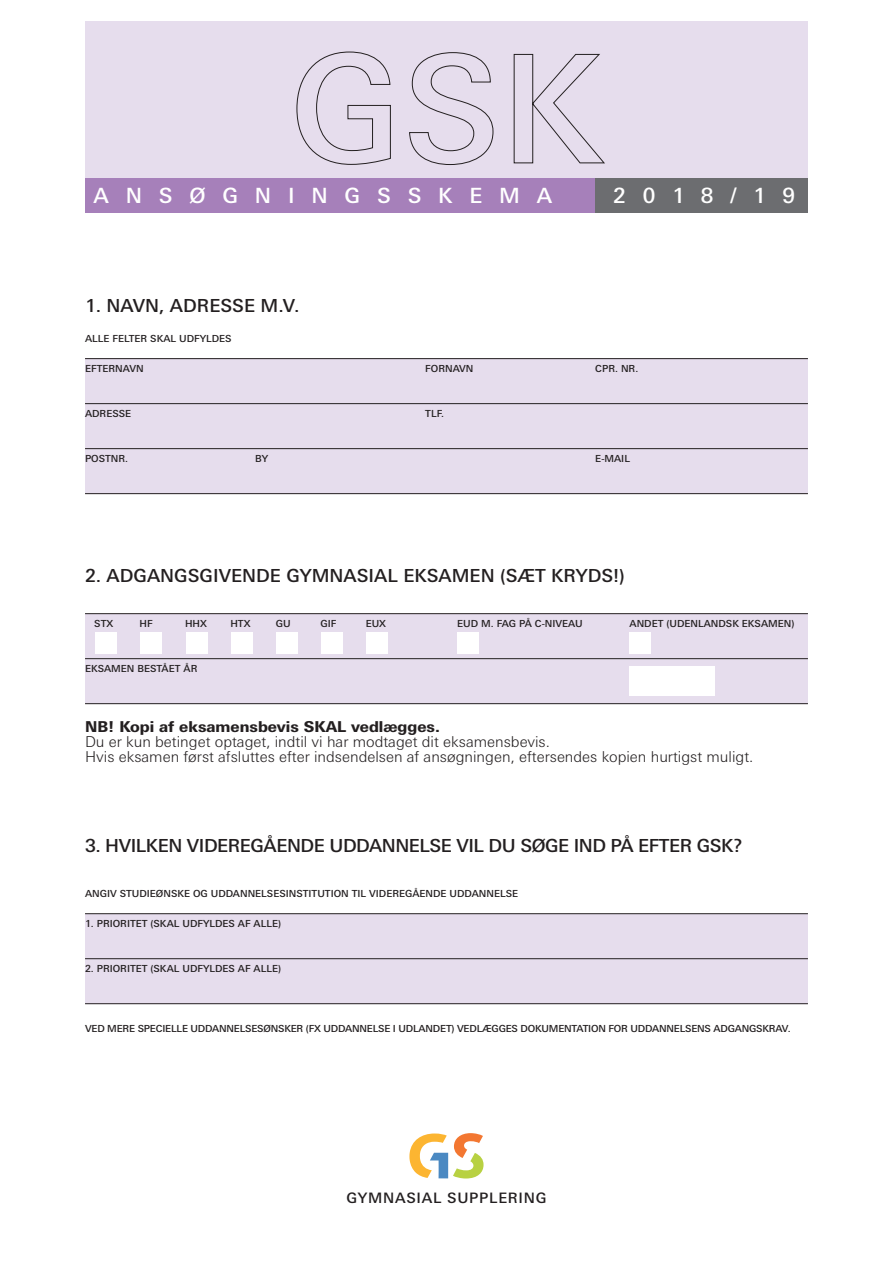
<style>
.page{position:relative;width:893px;height:1263px;background:#fff}
.page>*{position:absolute;margin:0;border:0;box-sizing:border-box;transform-origin:0 0}
.Top{font:500 21px "Linotype Univers Basic";color:#fff}
.Fed_Univers{font:500 18px "Linotype Univers Basic";color:#231f20}
.Fed_Univers-2{font:500 18px "Linotype Univers Basic";letter-spacing:-.025em;color:#231f20}
.Normal_sos{font:300 15px "Linotype Univers Basic";color:#231f20}
.Normal_sos-2{font:800 15px "Linotype Univers Basic";color:#231f20}
.t1{font:500 14.4px "Linotype Univers Basic";letter-spacing:.05em;color:#231f20}
.Normal_streg{font:500 9.75px "Linotype Univers Basic";color:#231f20}
.Normal_streg-2{font:500 9.75px "Linotype Univers Basic";letter-spacing:-.02em;color:#231f20}
</style>
<div class="page">
<svg style="left:409px;top:1133px;width:75px;height:45px"></svg>
<div style="left:85px;top:614px;width:723px;height:89px;background:#e6dded"></div>
<div style="left:85px;top:914px;width:723px;height:89px;background:#e6dded"></div>
<div style="left:85px;top:359px;width:723px;height:135px;background:#e6dded"></div>
<div style="left:85px;top:21px;width:723px;height:192px;background:#e6dded"></div>
<div style="left:85px;top:179px;width:723px;height:34px;background:#a680ba"></div>
<div style="left:595px;top:179px;width:213px;height:34px;background:#6c6d70"></div>
<svg style="left:296px;top:52px;width:95px;height:113px"></svg>
<svg style="left:409px;top:52px;width:84px;height:113px"></svg>
<svg style="left:514px;top:54px;width:91px;height:110px"></svg>
<hr style="left:85px;top:358px;width:723px;height:1px;background:#231f20">
<hr style="left:85px;top:403px;width:723px;height:1px;background:#231f20">
<hr style="left:85px;top:448px;width:723px;height:1px;background:#231f20">
<hr style="left:85px;top:493px;width:723px;height:1px;background:#231f20">
<hr style="left:85px;top:613px;width:723px;height:1px;background:#231f20">
<hr style="left:85px;top:658px;width:723px;height:1px;background:#231f20">
<hr style="left:85px;top:703px;width:723px;height:1px;background:#231f20">
<hr style="left:85px;top:913px;width:723px;height:1px;background:#231f20">
<hr style="left:85px;top:958px;width:723px;height:1px;background:#231f20">
<hr style="left:85px;top:1003px;width:723px;height:1px;background:#231f20">
<div style="left:141px;top:632px;width:21px;height:21px;background:#fff"></div>
<div style="left:186px;top:632px;width:21px;height:21px;background:#fff"></div>
<div style="left:231px;top:632px;width:21px;height:21px;background:#fff"></div>
<div style="left:276px;top:632px;width:22px;height:21px;background:#fff"></div>
<div style="left:322px;top:632px;width:21px;height:21px;background:#fff"></div>
<div style="left:367px;top:632px;width:21px;height:21px;background:#fff"></div>
<div style="left:96px;top:632px;width:21px;height:21px;background:#fff"></div>
<div style="left:457px;top:632px;width:21px;height:21px;background:#fff"></div>
<div style="left:629px;top:632px;width:22px;height:21px;background:#fff"></div>
<div style="left:629px;top:666px;width:85px;height:30px;background:#fff"></div>
<p class="Top" style="left:94px;top:184px;width:460px">A N S Ø G N I N G S S K E M A</p>
<p class="Top" style="left:613px;top:184px;width:183px">2 0 1 8 / 1 9</p>
<p class="Fed_Univers" style="left:85px;top:295px;width:216px">1. NAVN, ADRESSE M.V.</p>
<p class="Normal_streg" style="left:85px;top:332px;width:148px">ALLE FELTER SKAL UDFYLDES</p>
<p class="Normal_streg" style="left:85px;top:362px;width:60px">EFTERNAVN</p>
<p class="Normal_streg" style="left:425px;top:362px;width:50px">FORNAVN</p>
<p class="Normal_streg" style="left:595px;top:362px;width:44px">CPR. NR.</p>
<p class="Normal_streg" style="left:85px;top:407px;width:48px">ADRESSE</p>
<p class="Normal_streg" style="left:425px;top:407px;width:20px">TLF.</p>
<p class="Normal_streg" style="left:85px;top:452px;width:45px">POSTNR.</p>
<p class="Normal_streg" style="left:255px;top:452px;width:15px">BY</p>
<p class="Normal_streg" style="left:595px;top:452px;width:36px">E-MAIL</p>
<p class="Fed_Univers" style="left:85px;top:565px;width:541px">2. ADGANGSGIVENDE GYMNASIAL EKSAMEN (SÆT KRYDS!)</p>
<p class="Normal_streg" style="left:94px;top:617px;width:21px">STX</p>
<p class="Normal_streg" style="left:140px;top:617px;width:15px">HF</p>
<p class="Normal_streg" style="left:185px;top:617px;width:23px">HHX</p>
<p class="Normal_streg" style="left:230px;top:617px;width:22px">HTX</p>
<p class="Normal_streg" style="left:276px;top:617px;width:16px">GU</p>
<p class="Normal_streg" style="left:320px;top:617px;width:17px">GIF</p>
<p class="Normal_streg" style="left:366px;top:617px;width:22px">EUX</p>
<p class="Normal_streg" style="left:457px;top:617px;width:127px">EUD M. FAG PÅ C-NIVEAU</p>
<p class="Normal_streg" style="left:630px;top:617px;width:166px">ANDET (UDENLANDSK EKSAMEN)</p>
<p class="Normal_streg" style="left:85px;top:662px;width:114px">EKSAMEN BESTÅET ÅR</p>
<p class="Normal_sos-2" style="left:85px;top:717px;width:356px">NB! Kopi af eksamensbevis SKAL vedlægges.</p>
<p class="Normal_sos" style="left:85px;top:732px;width:466px">Du er kun betinget optaget, indtil vi har modtaget dit eksamensbevis.</p>
<p class="Normal_sos" style="left:85px;top:747px;width:670px">Hvis eksamen først afsluttes efter indsendelsen af ansøgningen, eftersendes kopien hurtigst muligt.</p>
<p class="Fed_Univers-2" style="left:85px;top:835px;width:659px">3. HVILKEN VIDEREGÅENDE UDDANNELSE VIL DU SØGE IND PÅ EFTER GSK?</p>
<p class="Normal_streg" style="left:85px;top:887px;width:435px">ANGIV STUDIEØNSKE OG UDDANNELSESINSTITUTION TIL VIDEREGÅENDE UDDANNELSE</p>
<p class="Normal_streg" style="left:85px;top:917px;width:198px">1. PRIORITET (SKAL UDFYLDES AF ALLE)</p>
<p class="Normal_streg" style="left:85px;top:962px;width:198px">2. PRIORITET (SKAL UDFYLDES AF ALLE)</p>
<p class="Normal_streg-2" style="left:85px;top:1022px;width:707px">VED MERE SPECIELLE UDDANNELSESØNSKER (FX UDDANNELSE I UDLANDET) VEDLÆGGES DOKUMENTATION FOR UDDANNELSENS ADGANGSKRAV.</p>
<h3 class="t1" style="left:346px;top:1189px;width:202px">GYMNASIAL SUPPLERING</h3>
</div>
